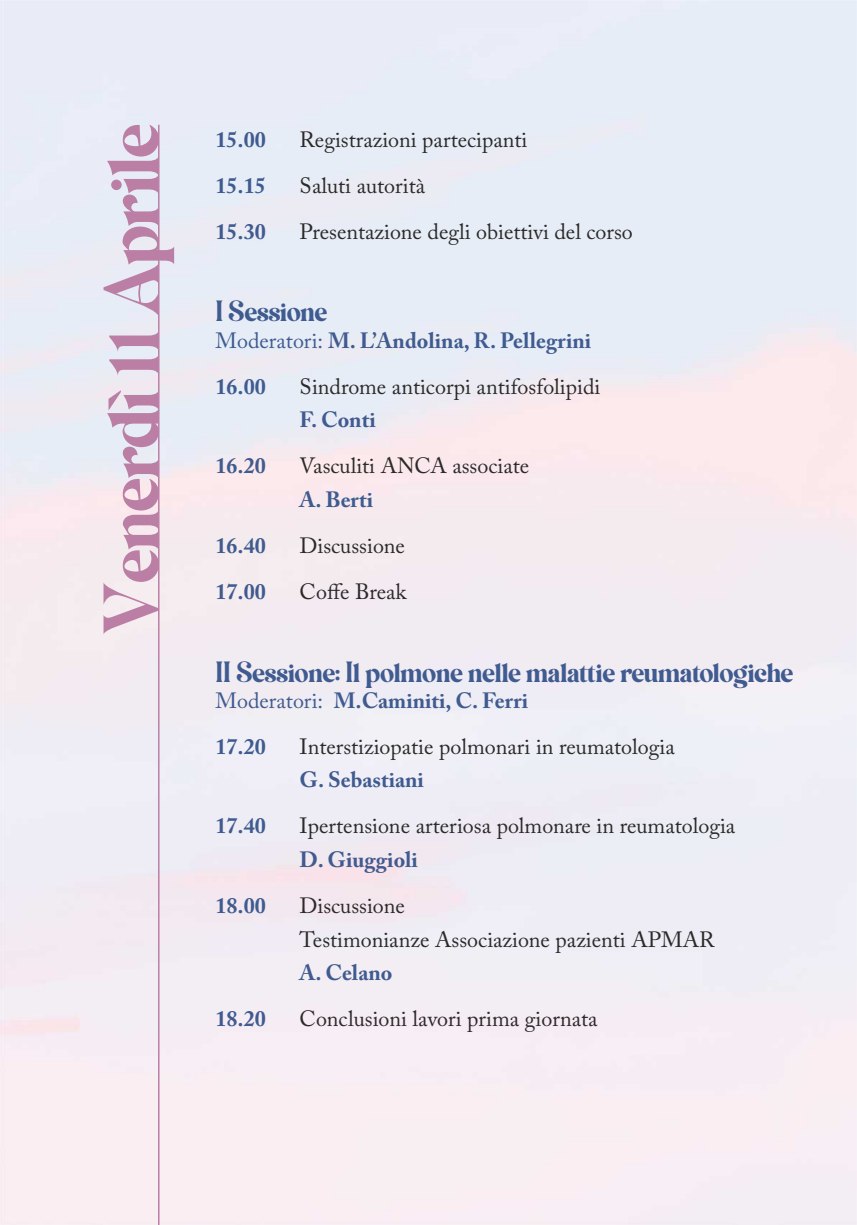
<style>
.page{position:relative;width:857px;height:1225px;background:#fff}
.page>*{position:absolute;margin:0;border:0;box-sizing:border-box;transform-origin:0 0}
.t1{font:72px "Magiona Display";color:#bb7fa6}
.t2{font:27px "Magiona Display";color:#3f5b8f}
.t3{font:22px/33.8px "Adobe Caslon Pro";color:#2b2a29}
.t4{font:700 22px/46px "Adobe Caslon Pro";color:#3f5b8f}
.s1{font-weight:400}
</style>
<div class="page">
<svg style="left:157px;top:123px;width:3px;height:1102px;background:#d5b5cc"></svg>
<h1 class="t1" style="left:99px;top:634px;width:511px;rotate:-90deg">Venerdì 11 Aprile</h1>
<p class="t4" style="left:215px;top:119px;width:52px">15.00</p>
<p class="t3" style="left:299px;top:125px;width:229px">Registrazioni partecipanti</p>
<p class="t4" style="left:215px;top:165px;width:52px">15.15</p>
<p class="t3" style="left:299px;top:171px;width:127px">Saluti autorità</p>
<p class="t4" style="left:215px;top:211px;width:52px">15.30</p>
<p class="t3" style="left:299px;top:217px;width:334px">Presentazione degli obiettivi del corso</p>
<p class="t2" style="left:215px;top:299px;width:113px">I Sessione</p>
<p class="t4" style="left:215px;top:319px;width:377px"><span class="s1">Moderatori:</span> M. L’Andolina, R. Pellegrini<br>16.00</p>
<p class="t3" style="left:299px;top:371px;width:302px">Sindrome anticorpi antifosfolipidi</p>
<p class="t4" style="left:299px;top:399px;width:78px">F. Conti</p>
<p class="t4" style="left:215px;top:445px;width:52px">16.20</p>
<p class="t3" style="left:299px;top:451px;width:231px">Vasculiti ANCA associate</p>
<p class="t4" style="left:299px;top:479px;width:75px">A. Berti</p>
<p class="t4" style="left:215px;top:525px;width:52px">16.40</p>
<p class="t3" style="left:299px;top:531px;width:107px">Discussione</p>
<p class="t4" style="left:215px;top:571px;width:52px">17.00</p>
<p class="t3" style="left:299px;top:577px;width:108px">Coffe Break</p>
<p class="t2" style="left:215px;top:659px;width:579px">II Sessione: Il polmone nelle malattie reumatologiche</p>
<p class="t4" style="left:215px;top:679px;width:314px"><span class="s1">Moderatori:</span> M.Caminiti, C. Ferri<br>17.20</p>
<p class="t3" style="left:299px;top:731px;width:376px">Interstiziopatie polmonari in reumatologia</p>
<p class="t4" style="left:299px;top:759px;width:126px">G. Sebastiani</p>
<p class="t4" style="left:215px;top:805px;width:52px">17.40</p>
<p class="t3" style="left:299px;top:811px;width:437px">Ipertensione arteriosa polmonare in reumatologia</p>
<p class="t4" style="left:299px;top:839px;width:120px">D. Giuggioli</p>
<p class="t4" style="left:215px;top:885px;width:52px">18.00</p>
<p class="t3" style="left:299px;top:891px;width:416px">Discussione<br>Testimonianze Associazione pazienti APMAR</p>
<p class="t4" style="left:299px;top:952px;width:94px">A. Celano</p>
<p class="t4" style="left:215px;top:998px;width:52px">18.20</p>
<p class="t3" style="left:299px;top:1004px;width:299px">Conclusioni lavori prima giornata</p>
</div>
